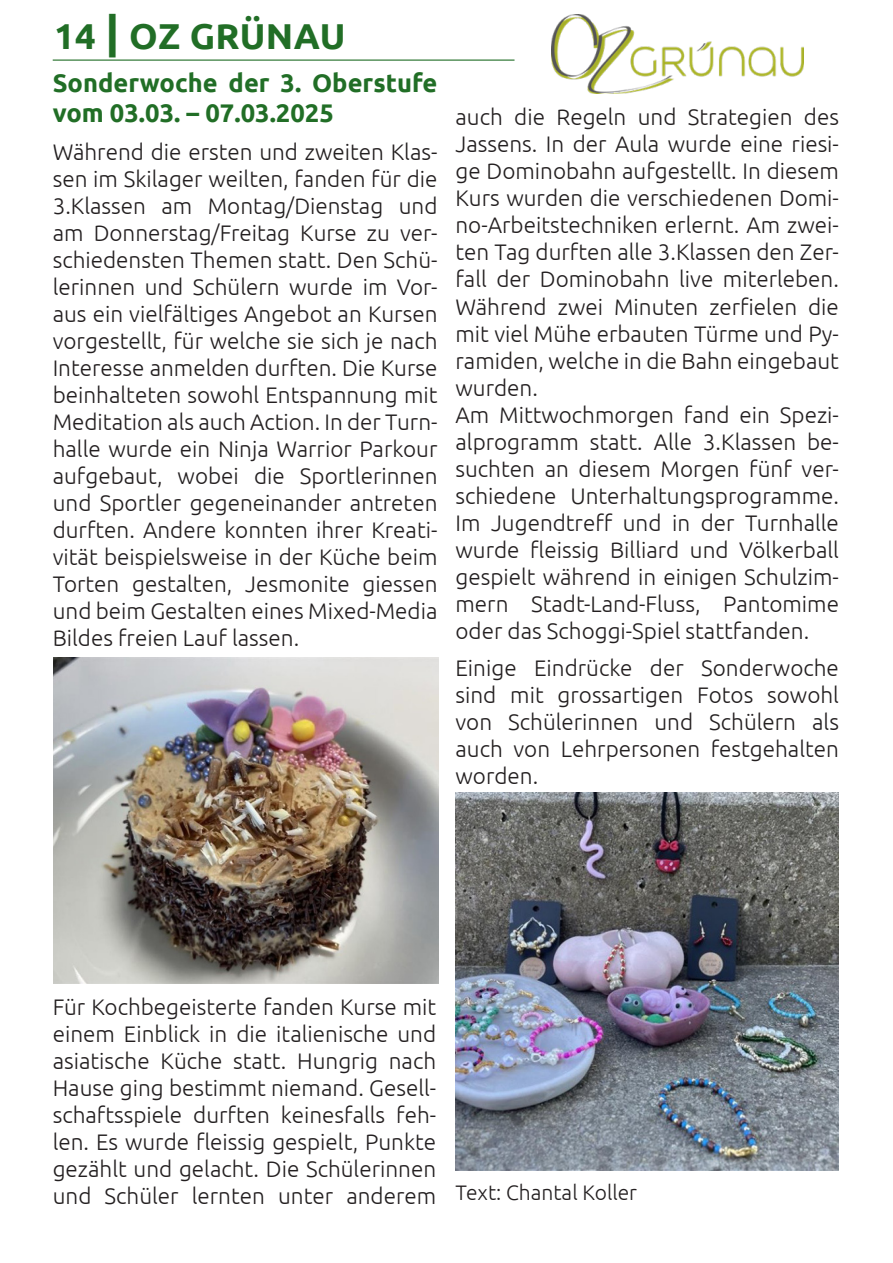
<style>
.page{position:relative;width:893px;height:1263px;background:#fff}
.page>*{position:absolute;margin:0;border:0;box-sizing:border-box;transform-origin:0 0}
.t1{font:700 36px "Ubuntu";letter-spacing:.005em;color:#216e26}
.t2{font:700 25.5px/30.6px "Ubuntu";color:#216e26}
.t3{font:300 22.5px/27px "Ubuntu";color:#231f20;text-align:justify}
.t4{font:300 21px "Ubuntu";color:#231f20}
.s1{font-style:inherit}
.s2{font-size:45px}
</style>
<div class="page">
<img style="left:53px;top:657px;width:385px;height:327px">
<img style="left:455px;top:792px;width:384px;height:378px">
<hr style="left:53px;top:60px;width:461px;height:1px;background:#216e26">
<img style="left:551px;top:15px;width:252px;height:78px">
<h1 class="t1" style="left:54px;top:13px;width:293px"><span class="s1">14</span> <span class="s2">|</span> OZ GRÜNAU</h1>
<p class="t2" style="left:53px;top:66px;width:386px">Sonderwoche der 3. Oberstufe vom 03.03. – 07.03.2025</p>
<p class="t3" style="left:53px;top:138px;width:386px">Während die ersten und zweiten Klas&shy;sen im Skilager weilten, fanden für die 3.Klassen am Montag/Dienstag und am Donnerstag/Freitag Kurse zu ver&shy;schiedensten Themen statt. Den Schü&shy;lerinnen und Schülern wurde im Vor&shy;aus ein vielfältiges Angebot an Kursen vorgestellt, für welche sie sich je nach Interesse anmelden durften. Die Kurse beinhalteten sowohl Entspannung mit Meditation als auch Action. In der Turn&shy;halle wurde ein Ninja Warrior Parkour aufgebaut, wobei die Sportlerinnen und Sportler gegeneinander antreten durften. Andere konnten ihrer Kreati&shy;vität beispielsweise in der Küche beim Torten gestalten, Jesmonite giessen und beim Gestalten eines Mixed-Media Bildes freien Lauf lassen.</p>
<p class="t3" style="left:455px;top:103px;width:385px">auch die Regeln und Strategien des Jassens. In der Aula wurde eine riesi&shy;ge Dominobahn aufgestellt. In diesem Kurs wurden die verschiedenen Domi&shy;no-Arbeitstechniken erlernt. Am zwei&shy;ten Tag durften alle 3.Klassen den Zer&shy;fall der Dominobahn live miterleben.<br>Während zwei Minuten zerfielen die mit viel Mühe erbauten Türme und Py&shy;ramiden, welche in die Bahn eingebaut wurden.</p>
<p class="t3" style="left:455px;top:400px;width:385px">Am Mittwochmorgen fand ein Spezi&shy;alprogramm statt. Alle 3.Klassen be&shy;suchten an diesem Morgen fünf ver&shy;schiedene Unterhaltungsprogramme.<br>Im Jugendtreff und in der Turnhalle wurde fleissig Billiard und Völkerball gespielt während in einigen Schulzim&shy;mern Stadt-Land-Fluss, Pantomime oder das Schoggi-Spiel stattfanden.</p>
<p class="t3" style="left:455px;top:654px;width:385px">Einige Eindrücke der Sonderwoche sind mit grossartigen Fotos sowohl von Schülerinnen und Schülern als auch von Lehrpersonen festgehalten worden.</p>
<p class="t3" style="left:53px;top:992px;width:385px">Für Kochbegeisterte fanden Kurse mit einem Einblick in die italienische und asiatische Küche statt. Hungrig nach Hause ging bestimmt niemand. Gesell&shy;schaftsspiele durften keinesfalls feh&shy;len. Es wurde fleissig gespielt, Punkte gezählt und gelacht. Die Schülerinnen und Schüler lernten unter anderem</p>
<p class="t4" style="left:455px;top:1180px;width:183px">Text: Chantal Koller</p>
</div>
